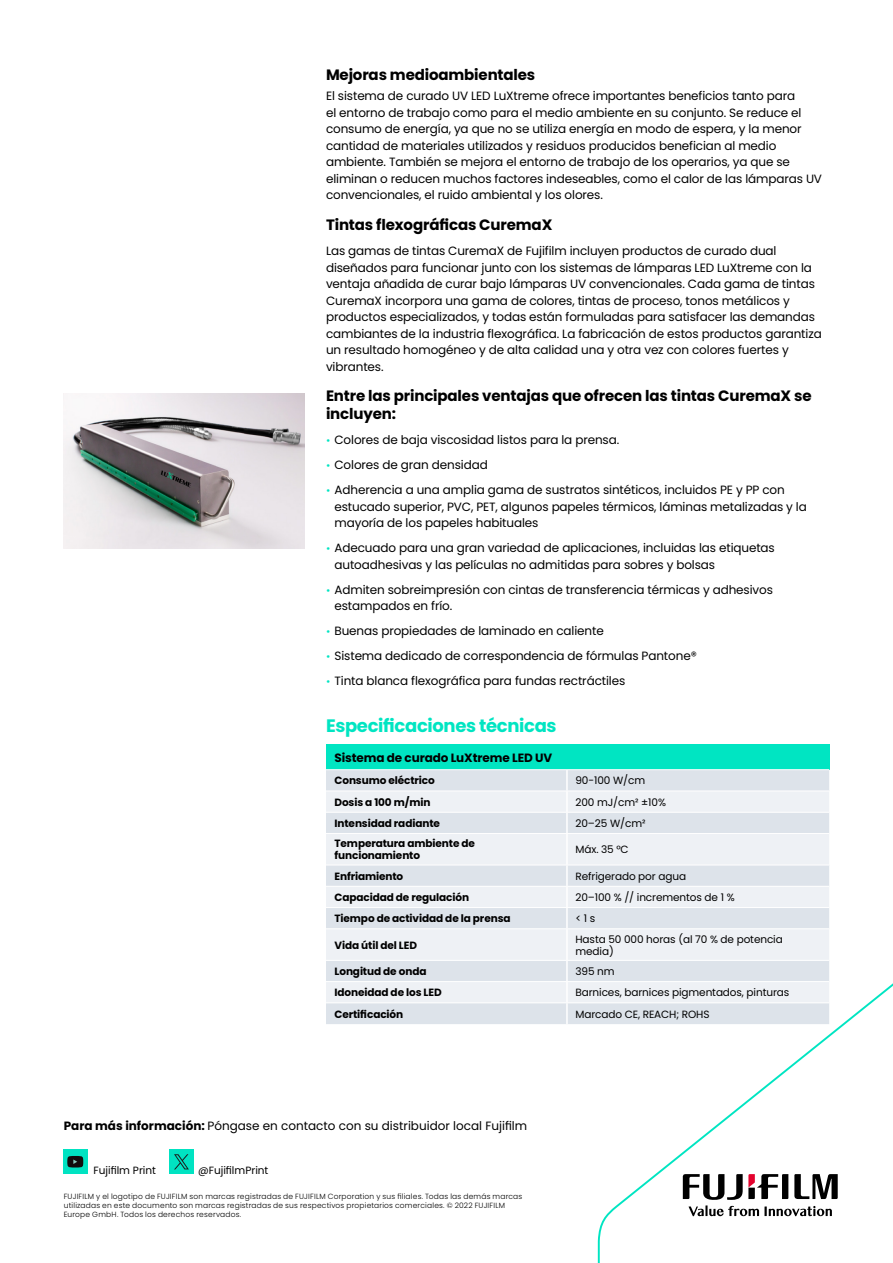
<style>
.page{position:relative;width:893px;height:1263px;background:#fff}
.page>*{position:absolute;margin:0;border:0;box-sizing:border-box;transform-origin:0 0}
.Sub_heads{font:700 18px "Poppins";letter-spacing:-.02em;color:#00e5c2}
.Content_-_body_text{font:700 15px/18px "Poppins";letter-spacing:-.01em;color:#000}
.Content_-_sub_heading{font:700 15px "Poppins";letter-spacing:-.01em;color:#000}
.Content_-_body_text-2{font:12px/16.5px "Poppins";letter-spacing:-.01em;color:#000}
.Footer_-_address_heading{font:12px "Poppins";color:#000}
.Table_-_left_text{font:700 12px "Poppins";letter-spacing:-.01em;color:#000}
.Table_-_left_text-2{font:700 10.5px/12px "Poppins";letter-spacing:-.01em;color:#000}
.Table_-_left_text-3{font:10.5px/12px "Poppins";letter-spacing:-.01em;color:#000}
.Footer_-_address_text{font:10.5px "Poppins";color:#000}
.Footer_-_disclaimer{font:300 7.5px/9px "Poppins";letter-spacing:.025em;color:#000}
.s1{font-size:10.5px;color:#00e5c2}
.s2{font-weight:700}
</style>
<div class="page">
<img style="left:64px;top:394px;width:241px;height:154px">
<svg style="left:597px;top:983px;width:296px;height:280px"></svg>
<div style="left:63px;top:1149px;width:25px;height:25px;background:#00e3c2"></div>
<svg style="left:67px;top:1156px;width:16px;height:12px"></svg>
<div style="left:326px;top:744px;width:503px;height:26px;background:#00e5c2"></div>
<div style="left:326px;top:770px;width:503px;height:254px;background:#dde3ea"></div>
<svg style="left:326px;top:791px;width:503px;height:211px;background:#e7ebf0"></svg>
<hr style="left:326px;top:769px;width:241px;height:1px;background:#fff">
<hr style="left:567px;top:769px;width:262px;height:1px;background:#fff">
<hr style="left:326px;top:790px;width:241px;height:1px;background:#fff">
<hr style="left:567px;top:790px;width:262px;height:1px;background:#fff">
<hr style="left:326px;top:812px;width:241px;height:1px;background:#fff">
<hr style="left:567px;top:812px;width:262px;height:1px;background:#fff">
<hr style="left:326px;top:833px;width:241px;height:1px;background:#fff">
<hr style="left:567px;top:833px;width:262px;height:1px;background:#fff">
<hr style="left:326px;top:865px;width:241px;height:1px;background:#fff">
<hr style="left:567px;top:865px;width:262px;height:1px;background:#fff">
<hr style="left:326px;top:886px;width:241px;height:1px;background:#fff">
<hr style="left:567px;top:886px;width:262px;height:1px;background:#fff">
<hr style="left:326px;top:907px;width:241px;height:1px;background:#fff">
<hr style="left:567px;top:907px;width:262px;height:1px;background:#fff">
<hr style="left:326px;top:928px;width:241px;height:1px;background:#fff">
<hr style="left:567px;top:928px;width:262px;height:1px;background:#fff">
<hr style="left:326px;top:960px;width:241px;height:1px;background:#fff">
<hr style="left:567px;top:960px;width:262px;height:1px;background:#fff">
<hr style="left:326px;top:981px;width:241px;height:1px;background:#fff">
<hr style="left:567px;top:981px;width:262px;height:1px;background:#fff">
<hr style="left:326px;top:1002px;width:241px;height:1px;background:#fff">
<hr style="left:567px;top:1002px;width:262px;height:1px;background:#fff">
<hr style="left:566px;top:770px;width:2px;height:20px;background:#fff">
<hr style="left:566px;top:791px;width:2px;height:21px;background:#fff">
<hr style="left:566px;top:813px;width:2px;height:20px;background:#fff">
<hr style="left:566px;top:834px;width:2px;height:31px;background:#fff">
<hr style="left:566px;top:865px;width:2px;height:21px;background:#fff">
<hr style="left:566px;top:887px;width:2px;height:20px;background:#fff">
<hr style="left:566px;top:908px;width:2px;height:20px;background:#fff">
<hr style="left:566px;top:929px;width:2px;height:31px;background:#fff">
<hr style="left:566px;top:961px;width:2px;height:20px;background:#fff">
<hr style="left:566px;top:982px;width:2px;height:20px;background:#fff">
<hr style="left:566px;top:1003px;width:2px;height:21px;background:#fff">
<div style="left:169px;top:1149px;width:25px;height:25px;background:#00e3c2"></div>
<svg style="left:174px;top:1154px;width:15px;height:15px"></svg>
<p class="Content_-_sub_heading" style="left:326px;top:66px;width:211px">Mejoras medioambientales</p>
<p class="Content_-_body_text-2" style="left:326px;top:88px;width:498px">El sistema de curado UV LED LuXtreme ofrece importantes beneficios tanto para<br>el entorno de trabajo como para el medio ambiente en su conjunto. Se reduce el consumo de energía, ya que no se utiliza energía en modo de espera, y la menor cantidad de materiales utilizados y residuos producidos benefician al medio ambiente. También se mejora el entorno de trabajo de los operarios, ya que se eliminan o reducen muchos factores indeseables, como el calor de las lámparas UV convencionales, el ruido ambiental y los olores.</p>
<p class="Content_-_body_text" style="left:326px;top:216px;width:228px">Tintas flexográficas CuremaX</p>
<p class="Content_-_body_text-2" style="left:326px;top:243px;width:497px">Las gamas de tintas CuremaX de Fujifilm incluyen productos de curado dual diseñados para funcionar junto con los sistemas de lámparas LED LuXtreme con la ventaja añadida de curar bajo lámparas UV convencionales. Cada gama de tintas CuremaX incorpora una gama de colores, tintas de proceso, tonos metálicos y productos especializados, y todas están formuladas para satisfacer las demandas cambiantes de la industria flexográfica. La fabricación de estos productos garantiza un resultado homogéneo y de alta calidad una y otra vez con colores fuertes y vibrantes.</p>
<p class="Content_-_body_text" style="left:326px;top:387px;width:487px">Entre las principales ventajas que ofrecen las tintas CuremaX se incluyen:</p>
<p class="Content_-_body_text-2" style="left:326px;top:432px;width:295px"><span class="s1">•</span> Colores de baja viscosidad listos para la prensa.</p>
<p class="Content_-_body_text-2" style="left:326px;top:457px;width:163px"><span class="s1">•</span> Colores de gran densidad</p>
<p class="Content_-_body_text-2" style="left:334px;top:482px;width:474px;text-indent:-9px"><span class="s1">•</span> Adherencia a una amplia gama de sustratos sintéticos, incluidos PE y PP con estucado superior, PVC, PET, algunos papeles térmicos, láminas metalizadas y la mayoría de los papeles habituales</p>
<p class="Content_-_body_text-2" style="left:334px;top:540px;width:442px;text-indent:-9px"><span class="s1">•</span> Adecuado para una gran variedad de aplicaciones, incluidas las etiquetas autoadhesivas y las películas no admitidas para sobres y bolsas</p>
<p class="Content_-_body_text-2" style="left:334px;top:581px;width:440px;text-indent:-9px"><span class="s1">•</span> Admiten sobreimpresión con cintas de transferencia térmicas y adhesivos estampados en frío.</p>
<p class="Content_-_body_text-2" style="left:326px;top:623px;width:279px"><span class="s1">•</span> Buenas propiedades de laminado en caliente</p>
<p class="Content_-_body_text-2" style="left:326px;top:648px;width:372px"><span class="s1">•</span> Sistema dedicado de correspondencia de fórmulas Pantone®</p>
<p class="Content_-_body_text-2" style="left:326px;top:673px;width:301px"><span class="s1">•</span> Tinta blanca flexográfica para fundas rectráctiles</p>
<p class="Sub_heads" style="left:326px;top:715px;width:232px">Especificaciones técnicas</p>
<p class="Table_-_left_text" style="left:334px;top:750px;width:219px">Sistema de curado LuXtreme LED UV</p>
<p class="Table_-_left_text-2" style="left:334px;top:775px;width:102px">Consumo eléctrico</p>
<p class="Table_-_left_text-3" style="left:575px;top:775px;width:71px">90-100 W/cm</p>
<p class="Table_-_left_text-2" style="left:334px;top:796px;width:98px">Dosis a 100 m/min</p>
<p class="Table_-_left_text-3" style="left:575px;top:796px;width:92px">200 mJ/cm² ±10%</p>
<p class="Table_-_left_text-2" style="left:334px;top:817px;width:107px">Intensidad radiante</p>
<p class="Table_-_left_text-3" style="left:575px;top:817px;width:72px">20–25 W/cm²</p>
<p class="Table_-_left_text-2" style="left:334px;top:838px;width:142px">Temperatura ambiente de funcionamiento</p>
<p class="Table_-_left_text-3" style="left:575px;top:844px;width:55px">Máx. 35 °C</p>
<p class="Table_-_left_text-2" style="left:334px;top:870px;width:70px">Enfriamiento</p>
<p class="Table_-_left_text-3" style="left:575px;top:870px;width:112px">Refrigerado por agua</p>
<p class="Table_-_left_text-2" style="left:334px;top:891px;width:136px">Capacidad de regulación</p>
<p class="Table_-_left_text-3" style="left:575px;top:891px;width:161px">20–100 % // incrementos de 1 %</p>
<p class="Table_-_left_text-2" style="left:334px;top:912px;width:178px">Tiempo de actividad de la prensa</p>
<p class="Table_-_left_text-3" style="left:575px;top:912px;width:21px">&lt; 1 s</p>
<p class="Table_-_left_text-2" style="left:334px;top:939px;width:84px">Vida útil del LED</p>
<p class="Table_-_left_text-3" style="left:575px;top:933px;width:209px">Hasta 50 000 horas (al 70 % de potencia media)</p>
<p class="Table_-_left_text-2" style="left:334px;top:965px;width:93px">Longitud de onda</p>
<p class="Table_-_left_text-3" style="left:575px;top:965px;width:41px">395 nm</p>
<p class="Table_-_left_text-2" style="left:334px;top:987px;width:109px">Idoneidad de los LED</p>
<p class="Table_-_left_text-3" style="left:575px;top:987px;width:215px">Barnices, barnices pigmentados, pinturas</p>
<p class="Table_-_left_text-2" style="left:334px;top:1008px;width:70px">Certificación</p>
<p class="Table_-_left_text-3" style="left:575px;top:1008px;width:136px">Marcado CE, REACH; ROHS</p>
<p class="Footer_-_address_heading" style="left:64px;top:1119px;width:465px"><span class="s2">Para más información:</span> Póngase en contacto con su distribuidor local Fujifilm</p>
<p class="Footer_-_address_text" style="left:94px;top:1164px;width:64px">Fujifilm Print</p>
<p class="Footer_-_address_text" style="left:198px;top:1164px;width:72px">@FujifilmPrint</p>
<p class="Footer_-_disclaimer" style="left:64px;top:1191px;width:460px">FUJIFILM y el logotipo de FUJIFILM son marcas registradas de FUJIFILM Corporation y sus filiales. Todas las demás marcas utilizadas en este documento son marcas registradas de sus respectivos propietarios comerciales. © 2022 FUJIFILM<br>Europe GmbH. Todos los derechos reservados.</p>
</div>
